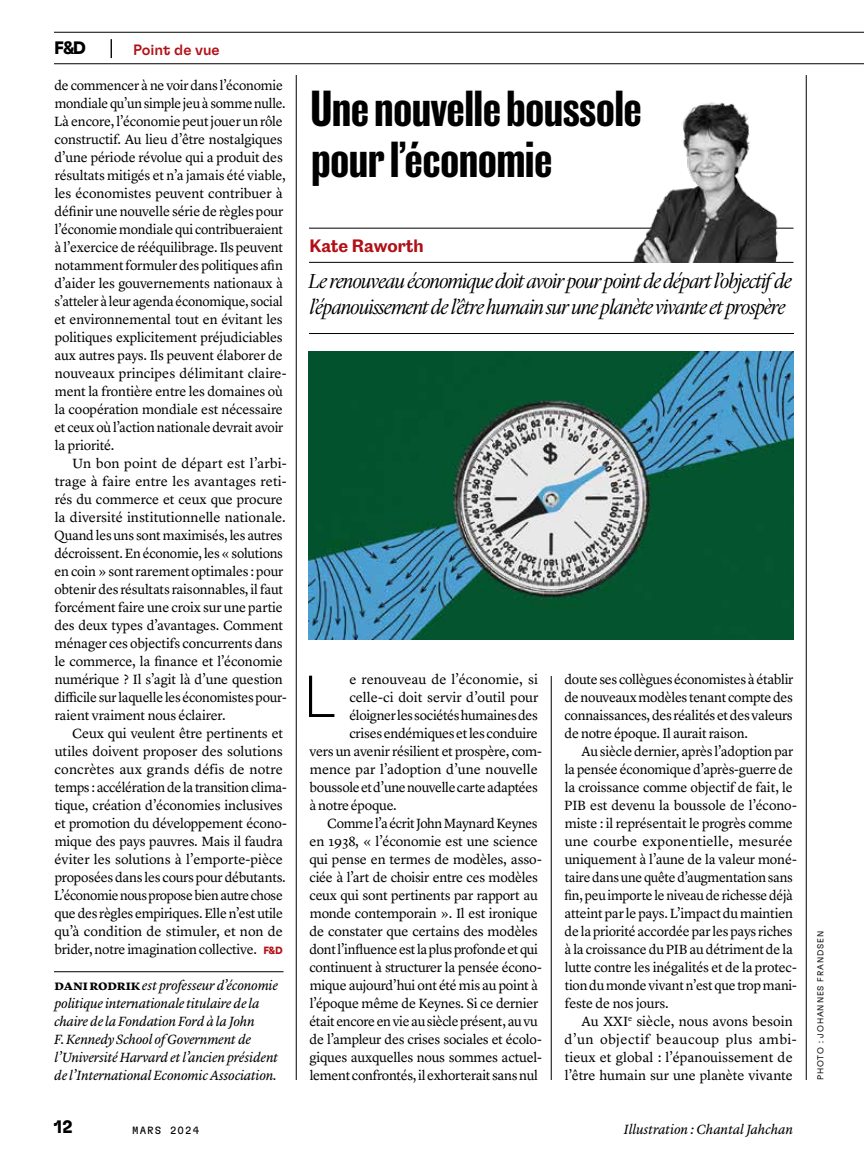
<style>
.page{position:relative;width:864px;height:1161px;background:#fff}
.page>*{position:absolute;margin:0;border:0;box-sizing:border-box;transform-origin:0 0}
.t1{font:100 59.1px "GT Flexa Mono";color:#000}
.t2{font:700 46.5px/51px "Caslon Doric Condensed";color:#000}
.t3{font:italic 300 21px/26.2px "Lyon Display";letter-spacing:-.025em;color:#000}
.t4{font:700 18px "GT Flexa";color:#000}
.t5{font:600 16.5px "Caslon Doric";letter-spacing:-.005em;color:#b11116}
.t6{font:500 15px "GT Flexa";color:#b11116}
.t7{font:13.8px/18px "Lyon Text";letter-spacing:-.015em;color:#000}
.t8{font:italic 13.8px/18px "Lyon Text";letter-spacing:-.015em;color:#000}
.t9{font:13.8px "Lyon Text";letter-spacing:.005em;color:#000}
.t10{font:10.5px "GT Flexa Mono";letter-spacing:.1em;color:#000}
.t11{font:300 8.7px "GT Flexa";letter-spacing:.1em;color:#000}
.s1{font-family:"GT Flexa";font-weight:700;font-size:10.5px;color:#b11116}
.s2{font-weight:700;font-style:normal}
</style>
<div class="page">
<hr style="left:54px;top:32px;width:810px;height:1px;background:#000">
<hr style="left:54px;top:63px;width:810px;height:1px;background:#000">
<hr style="left:551px;top:676px;width:1px;height:404px;background:#000">
<hr style="left:806px;top:75px;width:1px;height:1005px;background:#000">
<hr style="left:296px;top:75px;width:1px;height:1005px;background:#000">
<hr style="left:309px;top:333px;width:485px;height:1px;background:#000">
<hr style="left:54px;top:971px;width:230px;height:1px;background:#000">
<svg style="left:111px;top:39px;width:1px;height:19px"></svg>
<hr style="left:309px;top:228px;width:485px;height:1px;background:#000">
<hr style="left:309px;top:262px;width:485px;height:1px;background:#000">
<img style="left:308px;top:351px;width:486px;height:289px">
<img style="left:631px;top:102px;width:156px;height:161px">
<h3 class="t4" style="left:54px;top:37px;width:33px">F&amp;D</h3>
<p class="t6" style="left:133px;top:40px;width:88px">Point de vue</p>
<p class="t7" style="left:54px;top:75px;width:234px">de commencer à ne voir dans l’économie mondiale qu’un simple jeu à somme nulle.<br>Là encore, l’économie peut jouer un rôle constructif. Au lieu d’être nostalgiques d’une période révolue qui a produit des résultats mitigés et n’a jamais été viable, les économistes peuvent contribuer à définir une nouvelle série de règles pour l’économie mondiale qui contribueraient à l’exercice de rééquilibrage. Ils peuvent notamment formuler des politiques afin d’aider les gouvernements nationaux à s’atteler à leur agenda économique, social et environnemental tout en évitant les politiques explicitement préjudiciables aux autres pays. Ils peuvent élaborer de nouveaux principes délimitant claire&shy;ment la frontière entre les domaines où la coopération mondiale est nécessaire et ceux où l’action nationale devrait avoir la priorité.</p>
<p class="t7" style="left:54px;top:453px;width:234px;text-indent:18px">Un bon point de départ est l’arbi&shy;trage à faire entre les avantages reti&shy;rés du commerce et ceux que procure la diversité institutionnelle nationale.<br>Quand les uns sont maximisés, les autres décroissent. En économie, les «solutions en coin » sont rarement optimales : pour obtenir des résultats raisonnables, il faut forcément faire une croix sur une partie des deux types d’avantages. Comment ménager ces objectifs concurrents dans le commerce, la finance et l’économie numérique ? Il s’agit là d’une question difficile sur laquelle les économistes pour&shy;raient vraiment nous éclairer.</p>
<p class="t7" style="left:54px;top:723px;width:234px;text-indent:18px">Ceux qui veulent être pertinents et utiles doivent proposer des solutions concrètes aux grands défis de notre temps : accélération de la transition clima&shy;tique, création d’économies inclusives et promotion du développement écono&shy;mique des pays pauvres. Mais il faudra éviter les solutions à l’emporte-pièce proposées dans les cours pour débutants.<br>L’économie nous propose bien autre chose que des règles empiriques. Elle n’est utile qu’à condition de stimuler, et non de brider, notre imagination collective. <span class="s1">F&amp;D</span></p>
<p class="t8" style="left:54px;top:975px;width:226px"><span class="s2">dani rodrik</span> est professeur d’économie politique internationale titulaire de la chaire de la Fondation Ford à la John<br>F. Kennedy School of Government de l’Université Harvard et l’ancien président de l’International Economic Association.</p>
<h3 class="t4" style="left:54px;top:1115px;width:20px">12</h3>
<p class="t10" style="left:132px;top:1124px;width:68px">MARS 2024</p>
<h2 class="t2" style="left:311px;top:81px;width:332px">Une nouvelle boussole pour l’économie</h2>
<p class="t5" style="left:310px;top:232px;width:116px">Kate Raworth</p>
<h3 class="t3" style="left:309px;top:267px;width:484px">Le renouveau économique doit avoir pour point de départ l’objectif de l’épanouissement de l’être humain sur une planète vivante et prospère</h3>
<h1 class="t1" style="left:300px;top:661px;width:38px">L</h1>
<p class="t9" style="left:349px;top:669px;width:190px">e renouveau de l’économie, si</p>
<p class="t7" style="left:349px;top:687px;width:191px">celle-ci doit servir d’outil pour</p>
<p class="t7" style="left:349px;top:705px;width:190px">éloigner les sociétés humaines des</p>
<p class="t7" style="left:349px;top:723px;width:190px">crises endémiques et les conduire</p>
<p class="t7" style="left:310px;top:741px;width:234px">vers un avenir résilient et prospère, com-</p>
<p class="t7" style="left:310px;top:759px;width:230px">mence par l’adoption d’une nouvelle</p>
<p class="t7" style="left:310px;top:777px;width:230px">boussole et d’une nouvelle carte adaptées</p>
<p class="t7" style="left:310px;top:795px;width:89px">à notre époque.</p>
<p class="t7" style="left:327px;top:813px;width:212px">Comme l’a écrit John Maynard Keynes</p>
<p class="t7" style="left:309px;top:831px;width:230px">en 1938, « l’économie est une science</p>
<p class="t7" style="left:309px;top:849px;width:234px">qui pense en termes de modèles, asso-</p>
<p class="t7" style="left:309px;top:867px;width:230px">ciée à l’art de choisir entre ces modèles</p>
<p class="t7" style="left:309px;top:885px;width:230px">ceux qui sont pertinents par rapport au</p>
<p class="t7" style="left:310px;top:903px;width:230px">monde contemporain ». Il est ironique</p>
<p class="t7" style="left:309px;top:921px;width:230px">de constater que certains des modèles</p>
<p class="t7" style="left:309px;top:939px;width:230px">dont l’influence est la plus profonde et qui</p>
<p class="t7" style="left:309px;top:957px;width:234px">continuent à structurer la pensée écono-</p>
<p class="t7" style="left:310px;top:975px;width:230px">mique aujourd’hui ont été mis au point à</p>
<p class="t7" style="left:310px;top:993px;width:230px">l’époque même de Keynes. Si ce dernier</p>
<p class="t7" style="left:309px;top:1011px;width:230px">était encore en vie au siècle présent, au vu</p>
<p class="t7" style="left:309px;top:1029px;width:234px">de l’ampleur des crises sociales et écolo-</p>
<p class="t7" style="left:309px;top:1047px;width:234px">giques auxquelles nous sommes actuel-</p>
<p class="t7" style="left:310px;top:1065px;width:230px">lement confrontés, il exhorterait sans nul</p>
<p class="t7" style="left:564px;top:669px;width:230px;text-align:justify">doute ses collègues économistes à établir de nouveaux modèles tenant compte des connaissances, des réalités et des valeurs de notre époque. Il aurait raison.</p>
<p class="t7" style="left:564px;top:741px;width:234px;text-indent:17px">Au siècle dernier, après l’adoption par la pensée économique d’après-guerre de la croissance comme objectif de fait, le PIB est devenu la boussole de l’écono&shy;miste : il représentait le progrès comme une courbe exponentielle, mesurée uniquement à l’aune de la valeur moné&shy;taire dans une quête d’augmentation sans fin, peu importe le niveau de richesse déjà atteint par le pays. L’impact du maintien de la priorité accordée par les pays riches à la croissance du PIB au détriment de la lutte contre les inégalités et de la protec&shy;tion du monde vivant n’est que trop mani&shy;feste de nos jours.</p>
<p class="t7" style="left:564px;top:1011px;width:234px;text-indent:17px">Au XXI<sup>e</sup> siècle, nous avons besoin d’un objectif beaucoup plus ambi&shy;tieux et global : l’épanouissement de l’être humain sur une planète vivante</p>
<p class="t8" style="left:624px;top:1119px;width:171px">Illustration : Chantal Jahchan</p>
<p class="t11" style="left:815px;top:1080px;width:150px;rotate:-90deg">PHOTO : JOHANNES FRANDSEN</p>
</div>
